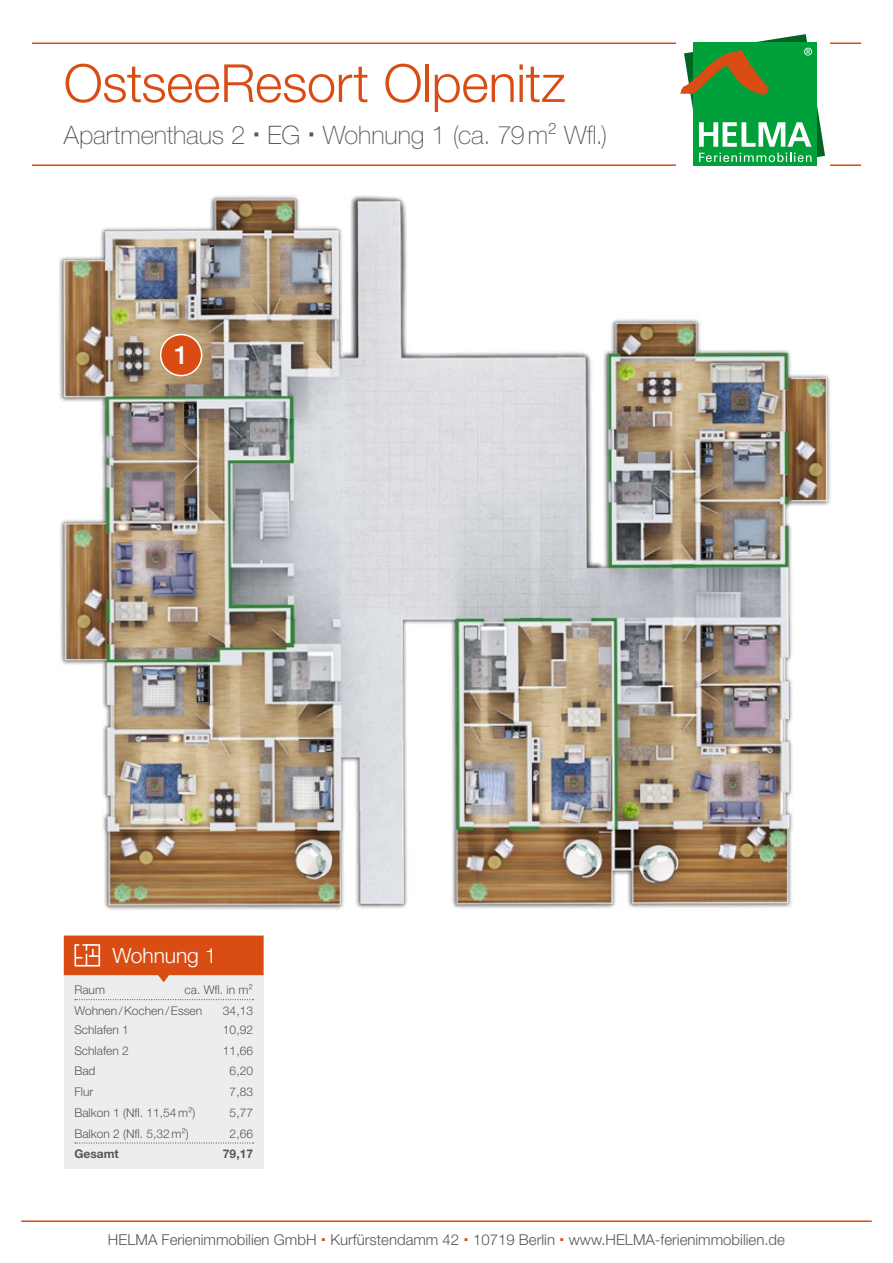
<style>
.page{position:relative;width:893px;height:1263px;background:#fff}
.page>*{position:absolute;margin:0;border:0;box-sizing:border-box;transform-origin:0 0}
.t1{font:300 52.5px "Helvetica Neue LTW1 G";letter-spacing:-.01em;color:#d94d15}
.t2{font:100 25.5px "Helvetica Neue LTW1 G";letter-spacing:-.005em;color:#575756}
.t3{font:500 25.5px "Helvetica Neue LTW1 G";color:#fff}
.t4{font:300 21px "Helvetica Neue LTW1 G";letter-spacing:-.005em;color:#fff}
.t5{font:300 15px "Helvetica Neue LT Std";color:#575756}
.t6{font:300 12px/20.9px "Helvetica Neue LTW1 G";color:#575756}
.t7{font:700 12px "Helvetica Neue LTW1 G";color:#575756}
</style>
<div class="page">
<hr style="left:32px;top:43px;width:829px;height:1px;background:#d94d15">
<hr style="left:32px;top:164px;width:829px;height:2px;background:#d94d15">
<hr style="left:21px;top:1220px;width:851px;height:2px;background:#d94d15">
<div style="left:676px;top:28px;width:153px;height:148px;background:#fff"></div>
<svg style="left:680px;top:34px;width:145px;height:132px"></svg>
<img style="left:59px;top:196px;width:772px;height:714px">
<div style="left:64px;top:975px;width:200px;height:194px;background:#ededed"></div>
<svg style="left:75px;top:999px;width:178px;height:1px"></svg>
<svg style="left:75px;top:1142px;width:178px;height:1px"></svg>
<svg style="left:64px;top:935px;width:200px;height:47px;background:#dd693a"></svg>
<div style="left:161px;top:335px;width:41px;height:41px;background:#d94d15;border-radius:50%"></div>
<div style="left:160px;top:334px;width:42px;height:42px;border:2px solid #fff;border-radius:50%"></div>
<h1 class="t1" style="left:64px;top:51px;width:503px">OstseeResort Olpenitz</h1>
<h2 class="t2" style="left:64px;top:120px;width:545px">Apartmenthaus 2 EG Wohnung 1 (ca. 79m² Wfl.)</h2>
<h2 class="t3" style="left:174px;top:340px;width:16px">1</h2>
<h3 class="t4" style="left:112px;top:942px;width:106px">Wohnung 1</h3>
<p class="t6" style="left:74px;top:979px;width:180px;text-indent:110px">ca. Wfl. in m²<br>Wohnen/Kochen/Essen</p>
<p class="t6" style="left:74px;top:979px;width:32px">Raum</p>
<p class="t6" style="left:223px;top:1000px;width:32px">34,13</p>
<p class="t6" style="left:74px;top:1019px;width:56px">Schlafen 1</p>
<p class="t6" style="left:223px;top:1019px;width:32px">10,92</p>
<p class="t6" style="left:74px;top:1040px;width:56px">Schlafen 2</p>
<p class="t6" style="left:223px;top:1040px;width:32px">11,66</p>
<p class="t6" style="left:74px;top:1060px;width:23px">Bad</p>
<p class="t6" style="left:230px;top:1060px;width:25px">6,20</p>
<p class="t6" style="left:74px;top:1081px;width:20px">Flur</p>
<p class="t6" style="left:230px;top:1081px;width:25px">7,83</p>
<p class="t6" style="left:74px;top:1102px;width:123px">Balkon 1 (Nfl. 11,54m²)</p>
<p class="t6" style="left:230px;top:1102px;width:25px">5,77</p>
<p class="t6" style="left:74px;top:1123px;width:116px">Balkon 2 (Nfl. 5,32m²)</p>
<p class="t6" style="left:230px;top:1123px;width:25px">2,66</p>
<p class="t7" style="left:74px;top:1147px;width:46px">Gesamt</p>
<p class="t7" style="left:223px;top:1147px;width:32px">79,17</p>
<p class="t5" style="left:108px;top:1231px;width:678px">HELMA Ferienimmobilien GmbH Kurfürstendamm 42 10719 Berlin www.HELMA-ferienimmobilien.de</p>
</div>
